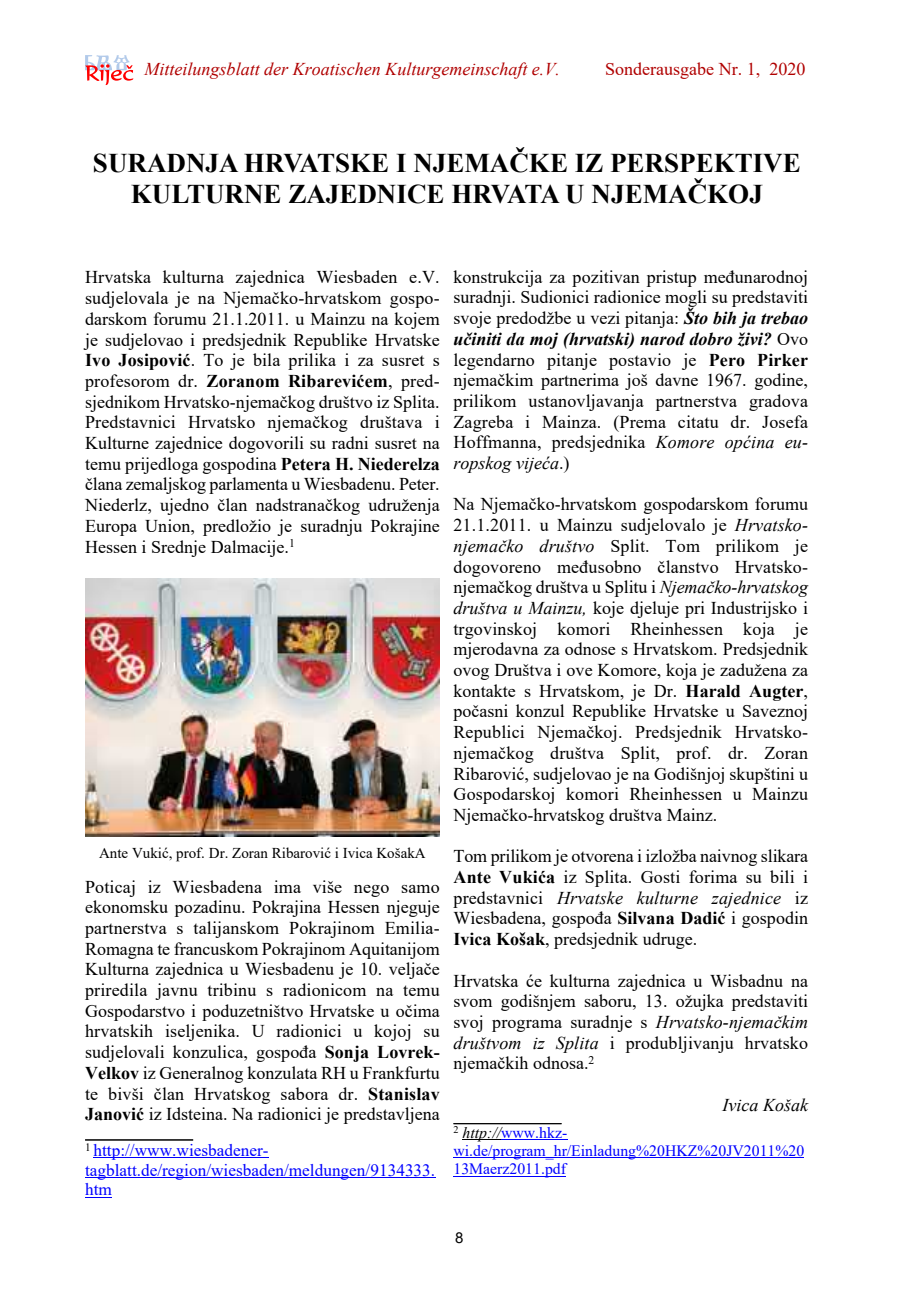
<style>
.page{position:relative;width:919px;height:1289px;background:#fff}
.page>*{position:absolute;margin:0;border:0;box-sizing:border-box;transform-origin:0 0}
.t1{font:700 27px/31px "Times New Roman";color:#000;text-align:center}
.t2{font:18px/20.7px "Times New Roman";color:#000;text-align:justify}
.t3{font:italic 18px "Times New Roman";color:#b00000}
.t4{font:18px "Times New Roman";color:#b00000}
.t5{font:italic 18px "Times New Roman";color:#000}
.t6{font:17.25px/19.8px "Times New Roman";color:#00f}
.t7{font:15.75px/18.1px "Times New Roman";color:#00f}
.t8{font:15px "Times New Roman";color:#000}
.t9{font:15px "Arial";color:#000}
.s1{font-weight:700}
.s2{font-weight:700;font-style:italic}
.s3{font-style:italic}
.s4{font-style:italic;color:#000}
</style>
<div class="page">
<svg style="left:85px;top:55px;width:48px;height:30px"></svg>
<hr style="left:93px;top:1157px;width:175px;height:1px;background:#00f">
<hr style="left:85px;top:1176px;width:350px;height:1px;background:#00f">
<hr style="left:85px;top:1139px;width:108px;height:1px;background:#000">
<img style="left:85px;top:579px;width:354px;height:257px">
<hr style="left:462px;top:1139px;width:39px;height:1px;background:#000">
<hr style="left:501px;top:1139px;width:66px;height:1px;background:#00f">
<hr style="left:453px;top:1157px;width:351px;height:1px;background:#00f">
<hr style="left:453px;top:1175px;width:113px;height:1px;background:#00f">
<hr style="left:453px;top:1123px;width:108px;height:1px;background:#000">
<p class="t3" style="left:145px;top:62px;width:417px">Mitteilungsblatt der Kroatischen Kulturgemeinschaft e.V.</p>
<p class="t4" style="left:605px;top:62px;width:202px">Sonderausgabe Nr. 1, 2020</p>
<h1 class="t1" style="left:93px;top:150px;width:709px">SURADNJA HRVATSKE I NJEMAČKE IZ PERSPEKTIVE<br>KULTURNE ZAJEDNICE HRVATA U NJEMAČKOJ</h1>
<p class="t2" style="left:85px;top:269px;width:356px">Hrvatska kulturna zajednica Wiesbaden e.V. sudjelovala je na Njemačko-hrvatskom gospo&shy;darskom forumu 21.1.2011. u Mainzu na kojem je sudjelovao i predsjednik Republike Hrvatske <span class="s1">Ivo Josipović</span>. To je bila prilika i za susret s profesorom dr. <span class="s1">Zoranom Ribarevićem</span>, pred&shy;sjednikom Hrvatsko-njemačkog društvo iz Splita.<br>Predstavnici Hrvatsko njemačkog društava i Kulturne zajednice dogovorili su radni susret na temu prijedloga gospodina <span class="s1">Petera H. Niederelza </span>člana zemaljskog parlamenta u Wiesbadenu. Peter.<br>Niederlz, ujedno član nadstranačkog udruženja Europa Union, predložio je suradnju Pokrajine Hessen i Srednje Dalmacije.<sup>1</sup></p>
<p class="t8" style="left:99px;top:847px;width:328px">Ante Vukić, prof. Dr. Zoran Ribarović i Ivica KošakA</p>
<p class="t2" style="left:85px;top:878px;width:356px">Poticaj iz Wiesbadena ima više nego samo ekonomsku pozadinu. Pokrajina Hessen njeguje partnerstva s talijanskom Pokrajinom Emilia-Romagna te francuskom Pokrajinom Aquitanijom Kulturna zajednica u Wiesbadenu je 10. veljače priredila javnu tribinu s radionicom na temu Gospodarstvo i poduzetništvo Hrvatske u očima hrvatskih iseljenika. U radionici u kojoj su sudjelovali konzulica, gospođa <span class="s1">Sonja Lovrek-Velkov</span> iz Generalnog konzulata RH u Frankfurtu te bivši član Hrvatskog sabora dr. <span class="s1">Stanislav Janović</span> iz Idsteina. Na radionici je predstavljena</p>
<p class="t6" style="left:85px;top:1141px;width:351px"><sup>1</sup> http://www.wiesbadener&shy;tagblatt.de/region/wiesbaden/meldungen/9134333. htm</p>
<p class="t2" style="left:453px;top:268px;width:356px">konstrukcija za pozitivan pristup međunarodnoj suradnji. Sudionici radionice mogli su predstaviti svoje predodžbe u vezi pitanja: <span class="s2">Što bih ja trebao učiniti da moj (hrvatski) narod dobro živi?</span> Ovo legendarno pitanje postavio je <span class="s1">Pero Pirker </span>njemačkim partnerima još davne 1967. godine, prilikom ustanovljavanja partnerstva gradova Zagreba i Mainza. (Prema citatu dr. Josefa Hoffmanna, predsjednika <span class="s3">Komore općina eu&shy;ropskog vijeća</span>.)</p>
<p class="t2" style="left:453px;top:496px;width:356px">Na Njemačko-hrvatskom gospodarskom forumu 21.1.2011. u Mainzu sudjelovalo je <span class="s3">Hrvatsko&shy;njemačko društvo</span> Split. Tom prilikom je dogovoreno međusobno članstvo Hrvatsko&shy;njemačkog društva u Splitu i <span class="s3">Njemačko-hrvatskog društva u Mainzu,</span> koje djeluje pri Industrijsko i trgovinskoj komori Rheinhessen koja je mjerodavna za odnose s Hrvatskom. Predsjednik ovog Društva i ove Komore, koja je zadužena za kontakte s Hrvatskom, je Dr. <span class="s1">Harald Augter</span>, počasni konzul Republike Hrvatske u Saveznoj Republici Njemačkoj. Predsjednik Hrvatsko&shy;njemačkog društva Split, prof. dr. Zoran Ribarović, sudjelovao je na Godišnjoj skupštini u Gospodarskoj komori Rheinhessen u Mainzu Njemačko-hrvatskog društva Mainz.</p>
<p class="t2" style="left:453px;top:847px;width:356px">Tom prilikom je otvorena i izložba naivnog slikara <span class="s1">Ante Vukića</span> iz Splita. Gosti forima su bili i predstavnici <span class="s3">Hrvatske kulturne zajednice</span> iz Wiesbadena, gospođa <span class="s1">Silvana Dadić</span> i gospodin <span class="s1">Ivica Košak</span>, predsjednik udruge.</p>
<p class="t2" style="left:453px;top:971px;width:356px">Hrvatska će kulturna zajednica u Wisbadnu na svom godišnjem saboru, 13. ožujka predstaviti svoj programa suradnje s <span class="s3">Hrvatsko-njemačkim društvom iz Splita</span> i produbljivanju hrvatsko njemačkih odnosa.<sup>2</sup></p>
<p class="t5" style="left:722px;top:1098px;width:87px">Ivica Košak</p>
<p class="t7" style="left:453px;top:1125px;width:352px"><sup>2</sup> <span class="s4">http://</span>www.hkz&shy;wi.de/program_hr/Einladung%20HKZ%20JV2011%20<br>13Maerz2011.pdf</p>
<p class="t9" style="left:455px;top:1231px;width:10px">8</p>
</div>
